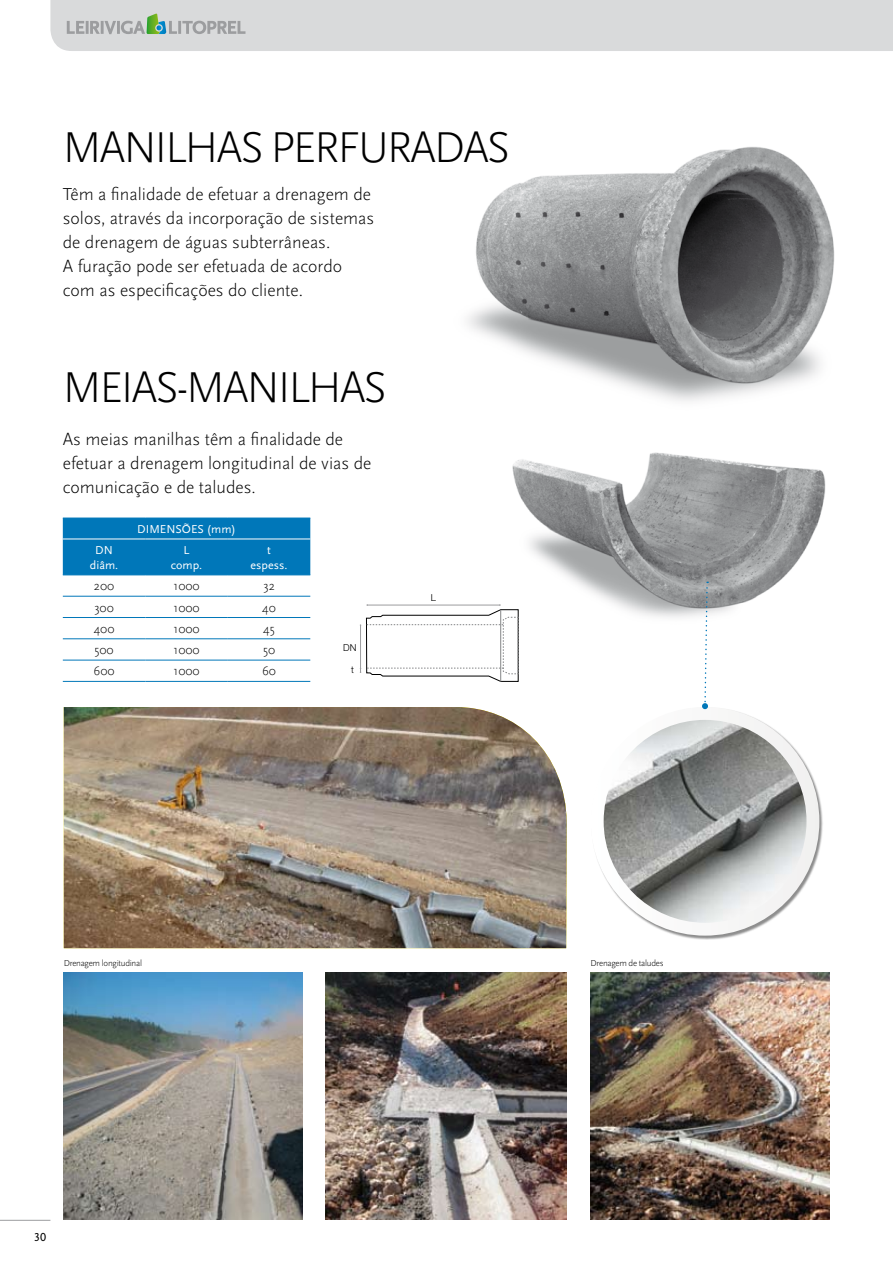
<style>
.page{position:relative;width:893px;height:1263px;background:#fff}
.page>*{position:absolute;margin:0;border:0;box-sizing:border-box;transform-origin:0 0}
.t1{font:300 45px "Scala Sans";letter-spacing:-.05em;color:#000}
.t2{font:300 18px/24px "Scala Sans";color:#000}
.t3{font:300 12.75px "Scala Sans";color:#000}
.t4{font:12px/15px "Scala Sans";color:#fff;text-align:center}
.t5{font:12px "Scala Sans Caps";color:#000}
.t6{font:300 9.6px "Helvetica Neue";color:#000}
.t7{font:300 9px "Scala Sans";letter-spacing:-.03em;color:#000}
</style>
<div class="page">
<hr style="left:0;top:1220px;width:50px;height:1px;background:#9c9d9f">
<div style="left:50px;top:0;width:843px;height:51px;background:#d9dadb"></div>
<img style="left:64px;top:707px;width:503px;height:241px">
<img style="left:512px;top:452px;width:314px;height:166px">
<div style="left:63px;top:519px;width:247px;height:56px;background:#0077b9"></div>
<hr style="left:63px;top:518px;width:82px;height:1px;background:#0077b9">
<hr style="left:145px;top:518px;width:83px;height:1px;background:#0077b9">
<hr style="left:228px;top:518px;width:82px;height:1px;background:#0077b9">
<hr style="left:63px;top:575px;width:82px;height:1px;background:#0077b9">
<hr style="left:145px;top:575px;width:83px;height:1px;background:#0077b9">
<hr style="left:228px;top:575px;width:82px;height:1px;background:#0077b9">
<hr style="left:63px;top:596px;width:82px;height:1px;background:#0077b9">
<hr style="left:145px;top:596px;width:83px;height:1px;background:#0077b9">
<hr style="left:228px;top:596px;width:82px;height:1px;background:#0077b9">
<hr style="left:63px;top:617px;width:82px;height:1px;background:#0077b9">
<hr style="left:145px;top:617px;width:83px;height:1px;background:#0077b9">
<hr style="left:228px;top:617px;width:82px;height:1px;background:#0077b9">
<hr style="left:63px;top:638px;width:82px;height:1px;background:#0077b9">
<hr style="left:145px;top:638px;width:83px;height:1px;background:#0077b9">
<hr style="left:228px;top:638px;width:82px;height:1px;background:#0077b9">
<hr style="left:63px;top:660px;width:82px;height:1px;background:#0077b9">
<hr style="left:145px;top:660px;width:83px;height:1px;background:#0077b9">
<hr style="left:228px;top:660px;width:82px;height:1px;background:#0077b9">
<hr style="left:63px;top:539px;width:82px;height:1px;background:#fff">
<hr style="left:145px;top:539px;width:83px;height:1px;background:#fff">
<hr style="left:228px;top:539px;width:82px;height:1px;background:#fff">
<hr style="left:63px;top:681px;width:82px;height:1px;background:#0077b9">
<hr style="left:145px;top:681px;width:83px;height:1px;background:#0077b9">
<hr style="left:228px;top:681px;width:82px;height:1px;background:#0077b9">
<img style="left:64px;top:972px;width:238px;height:247px">
<img style="left:325px;top:972px;width:242px;height:247px">
<img style="left:591px;top:972px;width:238px;height:247px">
<div style="left:591px;top:707px;width:233px;height:233px;background:#000;opacity:.45"></div>
<div style="left:591px;top:707px;width:228px;height:229px;background:#f7f7f6;border-radius:114px"></div>
<img style="left:604px;top:720px;width:202px;height:203px;border-radius:101px">
<svg style="left:702px;top:582px;width:7px;height:127px"></svg>
<svg style="left:360px;top:604px;width:159px;height:78px"></svg>
<img style="left:468px;top:147px;width:367px;height:254px">
<h1 class="t1" style="left:63px;top:123px;width:449px">MANILHAS PERFURADAS</h1>
<p class="t2" style="left:63px;top:182px;width:313px">Têm a finalidade de efetuar a drenagem de solos, através da incorporação de sistemas de drenagem de águas subterrâneas.<br>A furação pode ser efetuada de acordo com as especificações do cliente.</p>
<h1 class="t1" style="left:63px;top:363px;width:326px">MEIAS-MANILHAS</h1>
<p class="t2" style="left:63px;top:428px;width:310px">As meias manilhas têm a finalidade de efetuar a drenagem longitudinal de vias de comunicação e de taludes.</p>
<p class="t4" style="left:137px;top:522px;width:100px">DIMENSÕES (mm)</p>
<p class="t4" style="left:90px;top:543px;width:30px">DN diâm.</p>
<p class="t4" style="left:171px;top:543px;width:33px">L comp.</p>
<p class="t4" style="left:251px;top:543px;width:38px">t espess.</p>
<p class="t3" style="left:94px;top:579px;width:22px">200</p>
<p class="t3" style="left:174px;top:579px;width:28px">1000</p>
<p class="t3" style="left:263px;top:579px;width:13px">32</p>
<p class="t3" style="left:94px;top:600px;width:21px">300</p>
<p class="t3" style="left:174px;top:600px;width:28px">1000</p>
<p class="t3" style="left:262px;top:600px;width:15px">40</p>
<p class="t3" style="left:94px;top:622px;width:22px">400</p>
<p class="t3" style="left:174px;top:622px;width:28px">1000</p>
<p class="t3" style="left:263px;top:622px;width:13px">45</p>
<p class="t3" style="left:94px;top:643px;width:21px">500</p>
<p class="t3" style="left:174px;top:643px;width:28px">1000</p>
<p class="t3" style="left:263px;top:643px;width:14px">50</p>
<p class="t3" style="left:94px;top:664px;width:22px">600</p>
<p class="t3" style="left:174px;top:664px;width:28px">1000</p>
<p class="t3" style="left:262px;top:664px;width:15px">60</p>
<p class="t6" style="left:343px;top:641px;width:15px">DN</p>
<p class="t6" style="left:351px;top:664px;width:4px">t</p>
<p class="t6" style="left:431px;top:591px;width:7px">L</p>
<p class="t7" style="left:64px;top:958px;width:80px">Drenagem longitudinal</p>
<p class="t7" style="left:591px;top:958px;width:74px">Drenagem de taludes</p>
<p class="t5" style="left:34px;top:1230px;width:13px">30</p>
</div>
